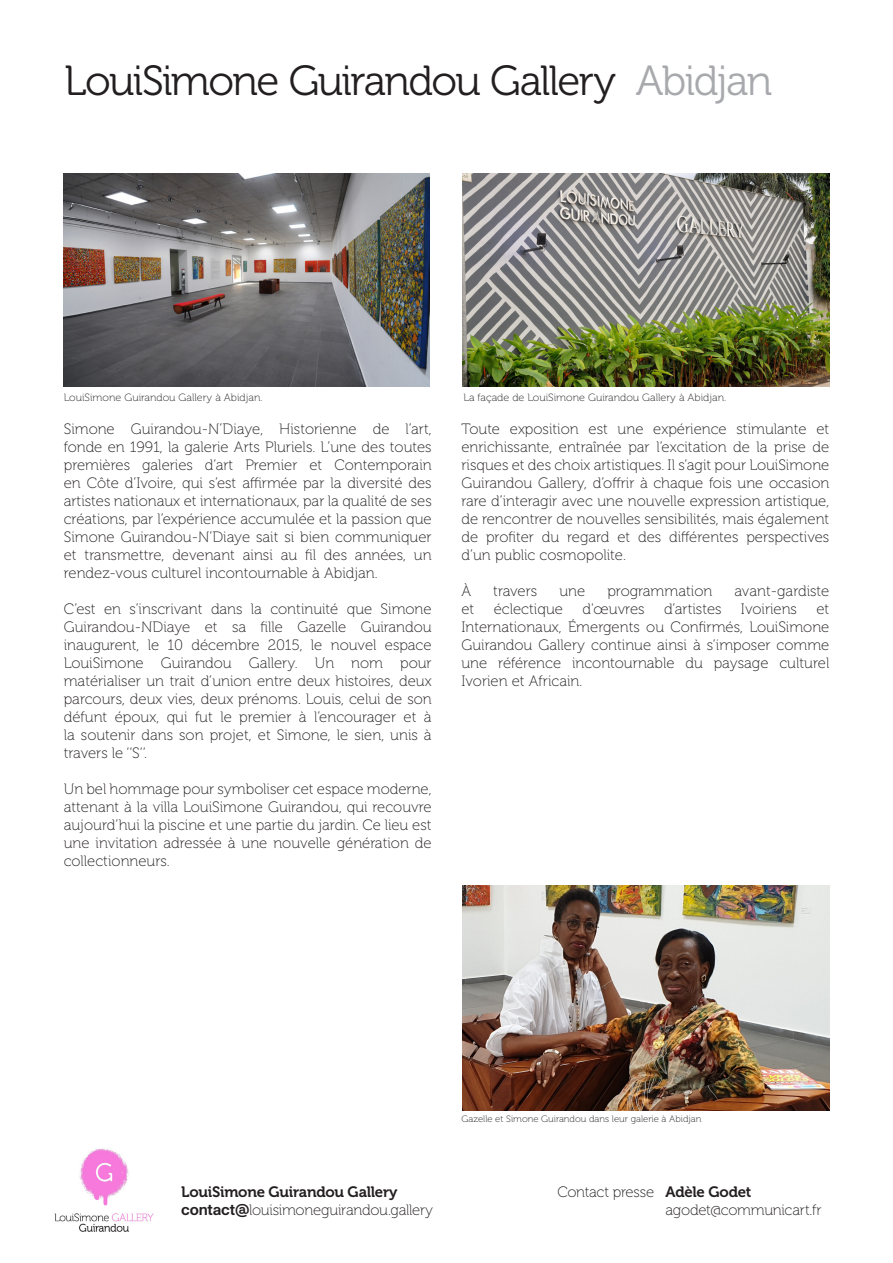
<style>
.page{position:relative;width:893px;height:1263px;background:#fff}
.page>*{position:absolute;margin:0;border:0;box-sizing:border-box;transform-origin:0 0}
.t1{font:42px "Museo 300";letter-spacing:-.04em;color:#231f20}
.t2{font:15px/18px "Museo 100";color:#231f20;text-align:justify}
.t3{font:15px/18px "Museo 100";letter-spacing:-.02em;color:#231f20}
.t4{font:15px "Museo 700";letter-spacing:-.015em;color:#231f20}
.t5{font:10.5px "Museo 100";color:#231f20}
.t6{font:9.3px "Museo 100";color:#231f20}
.s1{color:#a8a9ad}
.s2{font-family:"Studio Pro GCB";font-weight:700}
.s3{font-family:"Museo 700"}
</style>
<div class="page">
<img style="left:54px;top:1148px;width:100px;height:84px">
<img style="left:462px;top:886px;width:367px;height:224px">
<img style="left:64px;top:173px;width:366px;height:214px">
<img style="left:462px;top:173px;width:367px;height:214px">
<p class="t1" style="left:64px;top:58px;width:710px">LouiSimone Guirandou Gallery <span class="s1">Abidjan</span></p>
<p class="t5" style="left:64px;top:391px;width:200px">LouiSimone Guirandou Gallery à Abidjan.</p>
<p class="t5" style="left:463px;top:391px;width:264px">La façade de LouiSimone Guirandou Gallery à Abidjan.</p>
<p class="t2" style="left:64px;top:420px;width:369px">Simone Guirandou-N’Diaye, Historienne de l’art, fonde en 1991, la galerie Arts Pluriels. L’une des toutes premières galeries d’art Premier et Contemporain en Côte d’Ivoire, qui s’est affirmée par la diversité des artistes nationaux et internationaux, par la qualité de ses créations, par l’expérience accumulée et la passion que Simone Guirandou-N’Diaye sait si bien communiquer et transmettre, devenant ainsi au fil des années, un rendez-vous culturel incontournable à Abidjan.</p>
<p class="t2" style="left:64px;top:600px;width:369px">C’est en s’inscrivant dans la continuité que Simone Guirandou-NDiaye et sa fille Gazelle Guirandou inaugurent, le 10 décembre 2015, le nouvel espace LouiSimone Guirandou Gallery. Un nom pour matérialiser un trait d’union entre deux histoires, deux parcours, deux vies, deux prénoms. Louis, celui de son défunt époux, qui fut le premier à l’encourager et à la soutenir dans son projet, et Simone, le sien, unis à travers le ‘‘S‘‘.</p>
<p class="t2" style="left:64px;top:780px;width:369px">Un bel hommage pour symboliser cet espace moderne, attenant à la villa LouiSimone Guirandou, qui recouvre aujourd’hui la piscine et une partie du jardin. Ce lieu est une invitation adressée à une nouvelle génération de collectionneurs.</p>
<p class="t2" style="left:461px;top:420px;width:369px">Toute exposition est une expérience stimulante et enrichissante, entraînée par l’excitation de la prise de risques et des choix artistiques. Il s’agit pour LouiSimone Guirandou Gallery, d’offrir à chaque fois une occasion rare d’interagir avec une nouvelle expression artistique, de rencontrer de nouvelles sensibilités, mais également de profiter du regard et des différentes perspectives d’un public cosmopolite.</p>
<p class="t2" style="left:461px;top:582px;width:11px">À</p>
<p class="t2" style="left:493px;top:582px;width:46px">travers</p>
<p class="t2" style="left:559px;top:582px;width:27px">une</p>
<p class="t2" style="left:607px;top:582px;width:106px">programmation</p>
<p class="t2" style="left:734px;top:582px;width:96px">avant-gardiste</p>
<p class="t2" style="left:461px;top:600px;width:14px">et</p>
<p class="t2" style="left:494px;top:600px;width:71px">éclectique</p>
<p class="t2" style="left:582px;top:600px;width:64px">d'œuvres</p>
<p class="t2" style="left:664px;top:600px;width:59px">d’artistes</p>
<p class="t2" style="left:741px;top:600px;width:58px">Ivoiriens</p>
<p class="t2" style="left:461px;top:600px;width:369px;text-indent:355px">et Internationaux, Émergents ou Confirmés, LouiSimone Guirandou Gallery continue ainsi à s’imposer comme une référence incontournable du paysage culturel Ivorien et Africain.</p>
<p class="t4" style="left:181px;top:1183px;width:218px">LouiSimone Guirandou Gallery</p>
<p class="t3" style="left:181px;top:1201px;width:254px"><span class="s2">contact@</span>louisimoneguirandou.gallery</p>
<p class="t6" style="left:461px;top:1113px;width:241px">Gazelle et Simone Guirandou dans leur galerie à Abidjan</p>
<p class="t3" style="left:665px;top:1183px;width:158px;text-indent:-108px">Contact presse <span class="s3">Adèle Godet </span>agodet@communicart.fr</p>
</div>
